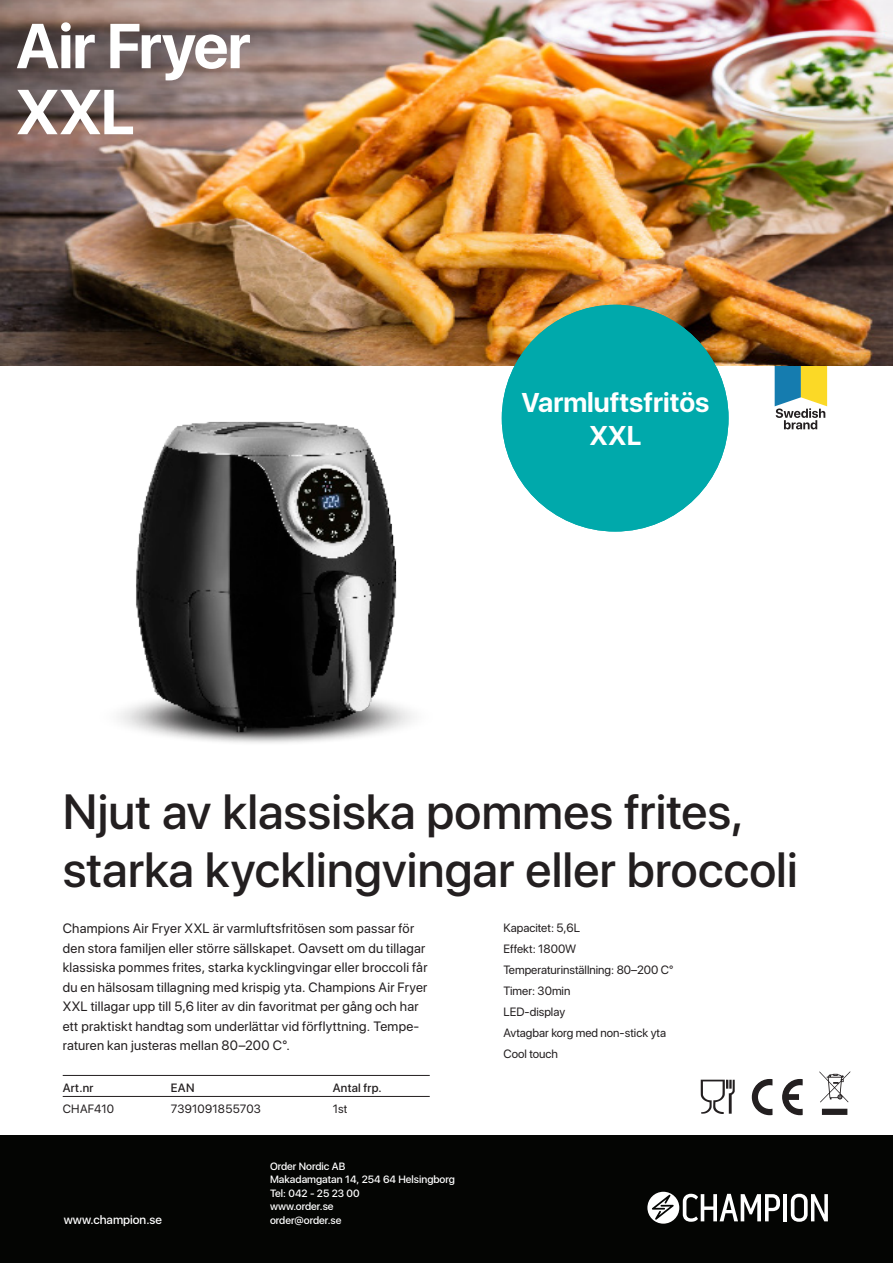
<style>
.page{position:relative;width:893px;height:1263px;background:#fff}
.page>*{position:absolute;margin:0;border:0;box-sizing:border-box;transform-origin:0 0}
.t1{font:700 63px "SF Pro Display";letter-spacing:-.015em;color:#fff}
.t2{font:500 49.2px "SF Pro Display";letter-spacing:.005em;color:#231f20}
.t3{font:700 27px/33px "SFUI Display";color:#fff}
.t4{font:13.5px/19.5px "SF Pro Display";letter-spacing:.02em;color:#231f20}
.t5{font:12px "SF Pro Display";color:#231f20}
.t6{font:12px "SF Pro Display";letter-spacing:.02em;color:#231f20}
.t7{font:500 12px "SF Pro Display";letter-spacing:.03em;color:#231f20}
.t8{font:500 12px "SFUI Display";color:#fff}
.t9{font:500 10.5px/13.5px "SFUI Display";color:#fff}
</style>
<div class="page">
<div style="left:0;top:1135px;width:893px;height:128px;background:#040503"></div>
<hr style="left:783px;top:1194px;width:4px;height:27px;background:#fff">
<svg style="left:791px;top:1194px;width:37px;height:28px"></svg>
<svg style="left:647px;top:1192px;width:133px;height:32px"></svg>
<svg style="left:775px;top:366px;width:52px;height:63px"></svg>
<img style="left:0;top:0;width:893px;height:366px">
<hr style="left:63px;top:1075px;width:367px;height:1px;background:#231f20">
<hr style="left:63px;top:1096px;width:367px;height:1px;background:#231f20">
<svg style="left:751px;top:1079px;width:22px;height:37px"></svg>
<svg style="left:782px;top:1079px;width:21px;height:37px"></svg>
<svg style="left:701px;top:1080px;width:34px;height:34px"></svg>
<img style="left:118px;top:421px;width:296px;height:322px">
<div style="left:502px;top:305px;width:227px;height:226px;background:#00a9ab;border-radius:50%"></div>
<svg style="left:819px;top:1071px;width:31px;height:44px"></svg>
<p class="t1" style="left:16px;top:10px;width:236px">Air Fryer</p>
<p class="t1" style="left:16px;top:76px;width:120px">XXL</p>
<p class="t3" style="left:543px;top:370px;width:147px">Om man vill lyfta något</p>
<p class="t3" style="left:522px;top:386px;width:189px;text-align:center">Varmluftsfritös<br>XXL</p>
<p class="t2" style="left:63px;top:777px;width:683px">Njut av klassiska pommes frites,</p>
<p class="t2" style="left:63px;top:835px;width:737px">starka kycklingvingar eller broccoli</p>
<p class="t4" style="left:63px;top:919px;width:366px">Champions Air Fryer XXL är varmluftsfritösen som passar för den stora familjen eller större sällskapet. Oavsett om du tillagar klassiska pommes frites, starka kycklingvingar eller broccoli får du en hälsosam tillagning med krispig yta. Champions Air Fryer XXL tillagar upp till 5,6 liter av din favoritmat per gång och har ett praktiskt handtag som underlättar vid förflyttning. Tempe&shy;raturen kan justeras mellan 80–200 C°.</p>
<p class="t7" style="left:63px;top:1079px;width:32px">Art.nr</p>
<p class="t7" style="left:171px;top:1079px;width:25px">EAN</p>
<p class="t7" style="left:333px;top:1079px;width:51px">Antal frp.</p>
<p class="t6" style="left:63px;top:1099px;width:53px">CHAF410</p>
<p class="t6" style="left:171px;top:1099px;width:92px">7391091855703</p>
<p class="t5" style="left:333px;top:1099px;width:16px">1st</p>
<p class="t5" style="left:503px;top:918px;width:78px">Kapacitet: 5,6L</p>
<p class="t5" style="left:503px;top:939px;width:74px">Effekt: 1800W</p>
<p class="t5" style="left:503px;top:960px;width:171px">Temperaturinställning: 80–200 C°</p>
<p class="t5" style="left:503px;top:981px;width:68px">Timer: 30min</p>
<p class="t5" style="left:503px;top:1002px;width:63px">LED-display</p>
<p class="t5" style="left:503px;top:1023px;width:164px">Avtagbar korg med non-stick yta</p>
<p class="t5" style="left:503px;top:1044px;width:56px">Cool touch</p>
<p class="t8" style="left:64px;top:1211px;width:100px">www.champion.se</p>
<p class="t9" style="left:270px;top:1160px;width:186px">Order Nordic AB<br>Makadamgatan 14, 254 64 Helsingborg<br>Tel: 042 - 25 23 00<br>www.order.se<br>order@order.se</p>
</div>
